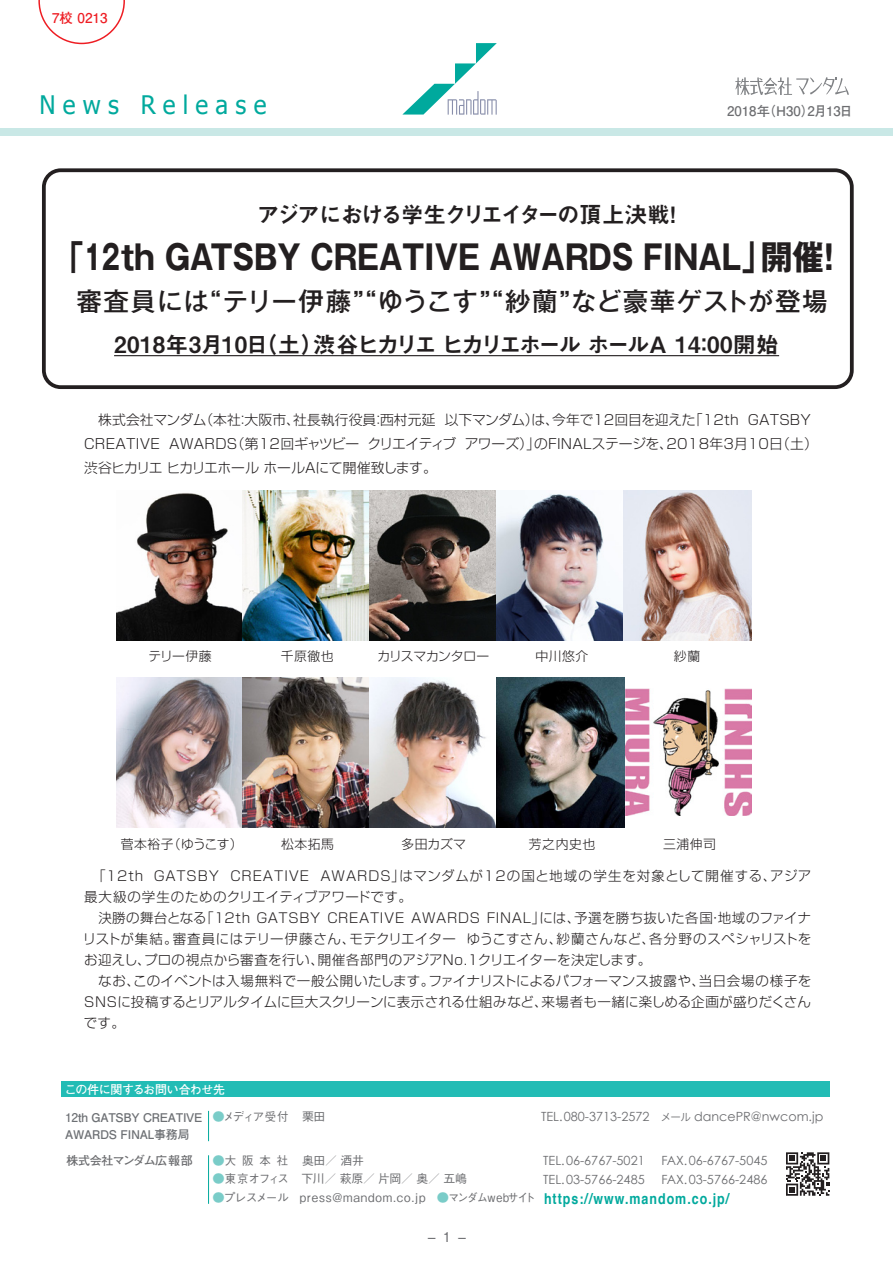
<style>
.page{position:relative;width:893px;height:1263px;background:#fff}
.page>*{position:absolute;margin:0;border:0;box-sizing:border-box;transform-origin:0 0}
.t1{font:700 33.75px "Gothic MB101 Pr 6 N";color:#231f20;scale:.9 1}
.t2{font:500 25.5px "Gothic MB101 Pr 6 N";letter-spacing:.045em;color:#231f20}
.t3{font:25.5px "Tahoma";letter-spacing:.3em;color:#00a99d;scale:.95 1}
.t4{font:22.5px "Midashi Go Pro MB31";letter-spacing:-.08em;color:#231f20}
.t5{font:700 15px "Helvetica";letter-spacing:.08em;color:#00a99d;scale:.83 1}
.t6{font:300 13.8px/24px "Shin Go Pro";letter-spacing:.005em;color:#231f20}
.t7{font:300 13.5px/21px "Shin Go Pro";letter-spacing:.03em;color:#231f20}
.t8{font:300 13.5px/21px "Shin Go Pro";letter-spacing:.06em;color:#231f20}
.t9{font:700 13.5px "Futo Go B101 Pro";color:#ee1d23}
.t10{font:500 13.5px "Gothic BBB Pro";color:#6c6d70;scale:2.5 1}
.t11{font:700 13.2px "Futo Go B101 Pro";color:#6c6d70}
.t12{font:300 12.9px "Shin Go Pro";letter-spacing:.04em;color:#231f20}
.t13{font:300 12.9px "Shin Go Pro";letter-spacing:.005em;color:#231f20}
.t14{font:300 12.9px "Shin Go Pro";letter-spacing:-.025em;color:#231f20}
.t15{font:12.6px "Century Gothic";color:#6c6d70}
.t16{font:700 12px "Futo Go B101 Pro";letter-spacing:-.025em;color:#6d7074}
.t17{font:700 12px "Futo Go B101 Pro";letter-spacing:-.035em;color:#fff}
.t18{font:700 12px "Futo Go B101 Pro";letter-spacing:-.045em;color:#6c6d70}
.t19{font:500 11.85px "Gothic BBB Pro";letter-spacing:-.025em;color:#6c6d70;scale:.96 1}
.t20{font:500 11.85px "Gothic BBB Pro";letter-spacing:.07em;color:#6c6d70}
.t21{font:500 11.85px "Gothic BBB Pro";letter-spacing:-.095em;color:#6c6d70;scale:.9 1}
.t22{font:500 11.85px "Gothic BBB Pro";letter-spacing:-.025em;color:#6c6d70}
.s1{font-family:"Gothic BBB Pro";font-weight:500;font-size:11.85px;color:#7accc8}
.s2{font-family:"Gothic BBB Pro";font-weight:500;font-size:11.85px;color:#6c6d70}
.s3{font-family:"Hira Kaku Std N W3";font-size:10.5px}
.s4{color:#7accc8}
</style>
<div class="page">
<svg style="left:402px;top:43px;width:95px;height:72px"></svg>
<svg style="left:735px;top:77px;width:114px;height:18px"></svg>
<div style="left:0;top:128px;width:893px;height:7px;background:#c9e8e6"></div>
<div style="left:42px;top:168px;width:812px;height:221px;border:4px solid #231f20;border-radius:17px"></div>
<div style="left:61px;top:1081px;width:769px;height:16px;background:#22bcb5"></div>
<hr style="left:208px;top:1155px;width:1px;height:49px;background:#00a99d">
<hr style="left:208px;top:1111px;width:1px;height:30px;background:#00a99d">
<hr style="left:114px;top:355px;width:665px;height:1px;background:#231f20">
<svg style="left:786px;top:1152px;width:43px;height:44px"></svg>
<img style="left:116px;top:490px;width:127px;height:150px">
<img style="left:243px;top:490px;width:253px;height:150px">
<img style="left:496px;top:494px;width:127px;height:146px">
<img style="left:623px;top:490px;width:129px;height:150px">
<img style="left:116px;top:678px;width:127px;height:150px">
<img style="left:243px;top:678px;width:253px;height:150px">
<img style="left:625px;top:688px;width:127px;height:127px">
<img style="left:496px;top:678px;width:129px;height:150px">
<svg style="left:38px;top:0;width:87px;height:44px"></svg>
<p class="t9" style="left:52px;top:7px;width:57px">7校 0213</p>
<h2 class="t3" style="left:39px;top:88px;width:241px">News Release</h2>
<p class="t11" style="left:727px;top:100px;width:127px">2018年（H30）2月13日</p>
<h3 class="t4" style="left:257px;top:197px;width:429px">アジアにおける学生クリエイターの頂上決戦！</h3>
<h1 class="t1" style="left:54px;top:230px;width:880px">「12th GATSBY CREATIVE AWARDS FINAL」開催！</h1>
<h2 class="t2" style="left:77px;top:280px;width:752px">審査員には“テリー伊藤”“ゆうこす”“紗蘭”など豪華ゲストが登場</h2>
<h3 class="t4" style="left:114px;top:327px;width:666px">2018年3月10日（土）渋谷ヒカリエ ヒカリエホール ホールA 14：00開始</h3>
<p class="t6" style="left:84px;top:406px;width:735px;text-indent:14px">株式会社マンダム（本社：大阪市、社長執行役員：西村元延 以下マンダム）は、今年で12回目を迎えた「12th GATSBY<br>CREATIVE AWARDS（第12回ギャツビー クリエイティブ アワーズ）」のFINALステージを、2018年3月10日（土）渋谷ヒカリエ ヒカリエホール ホールAにて開催致します。</p>
<p class="t12" style="left:148px;top:646px;width:65px">テリー伊藤</p>
<p class="t12" style="left:281px;top:646px;width:54px">千原徹也</p>
<p class="t14" style="left:377px;top:646px;width:113px">カリスマカンタロー</p>
<p class="t12" style="left:536px;top:646px;width:54px">中川悠介</p>
<p class="t12" style="left:674px;top:646px;width:28px">紗蘭</p>
<p class="t13" style="left:121px;top:833px;width:123px">菅本裕子（ゆうこす）</p>
<p class="t12" style="left:281px;top:833px;width:54px">松本拓馬</p>
<p class="t12" style="left:402px;top:833px;width:66px">多田カズマ</p>
<p class="t12" style="left:529px;top:833px;width:68px">芳之内史也</p>
<p class="t12" style="left:663px;top:833px;width:54px">三浦伸司</p>
<p class="t8" style="left:84px;top:864px;width:729px">　「12th GATSBY CREATIVE AWARDS」はマンダムが12の国と地域の学生を対象として開催する、アジア最大級の学生のためのクリエイティブアワードです。</p>
<p class="t7" style="left:83px;top:906px;width:730px;text-indent:15px">決勝の舞台となる「12th GATSBY CREATIVE AWARDS FINAL」には、予選を勝ち抜いた各国・地域のファイナリストが集結。審査員にはテリー伊藤さん、モテクリエイター ゆうこすさん、紗蘭さんなど、各分野のスペシャリストをお迎えし、プロの視点から審査を行い、開催各部門のアジアNo.1クリエイターを決定します。<br>　なお、このイベントは入場無料で一般公開いたします。ファイナリストによるパフォーマンス披露や、当日会場の様子をSNSに投稿するとリアルタイムに巨大スクリーンに表示される仕組みなど、来場者も一緒に楽しめる企画が盛りだくさんです。</p>
<p class="t17" style="left:65px;top:1080px;width:162px">この件に関するお問い合わせ先</p>
<p class="t16" style="left:65px;top:1108px;width:225px">12ｔｈ GATSBY CREATIVE <span class="s1">●</span><span class="s2">メディア受付</span></p>
<p class="t15" style="left:541px;top:1109px;width:284px">TEL.080-3713-2572 <span class="s3">メール</span> dancePR@nwcom.jp</p>
<p class="t16" style="left:65px;top:1124px;width:126px">AWARDS FINAL事務局</p>
<p class="t22" style="left:302px;top:1107px;width:25px">栗田</p>
<p class="t18" style="left:66px;top:1150px;width:128px">株式会社マンダム広報部</p>
<p class="t15" style="left:543px;top:1152px;width:103px">TEL.06-6767-5021</p>
<p class="t15" style="left:661px;top:1152px;width:107px">FAX.06-6767-5045</p>
<p class="t19" style="left:212px;top:1151px;width:159px"><span class="s4">●</span>大阪本社 奥田／ 酒井</p>
<p class="t19" style="left:212px;top:1169px;width:267px"><span class="s4">●</span>東京オフィス 下川／ 萩原／ 片岡／ 奥／ 五嶋</p>
<p class="t20" style="left:212px;top:1187px;width:215px"><span class="s4">●</span>プレスメール press@mandom.co.jp</p>
<p class="t21" style="left:437px;top:1188px;width:111px"><span class="s4">●</span>マンダムwebサイト</p>
<p class="t15" style="left:543px;top:1171px;width:103px">TEL.03-5766-2485</p>
<p class="t15" style="left:661px;top:1171px;width:107px">FAX.03-5766-2486</p>
<p class="t5" style="left:544px;top:1192px;width:225px">https://www.mandom.co.jp/</p>
<p class="t10" style="left:426px;top:1226px;width:18px">- 1 -</p>
</div>
